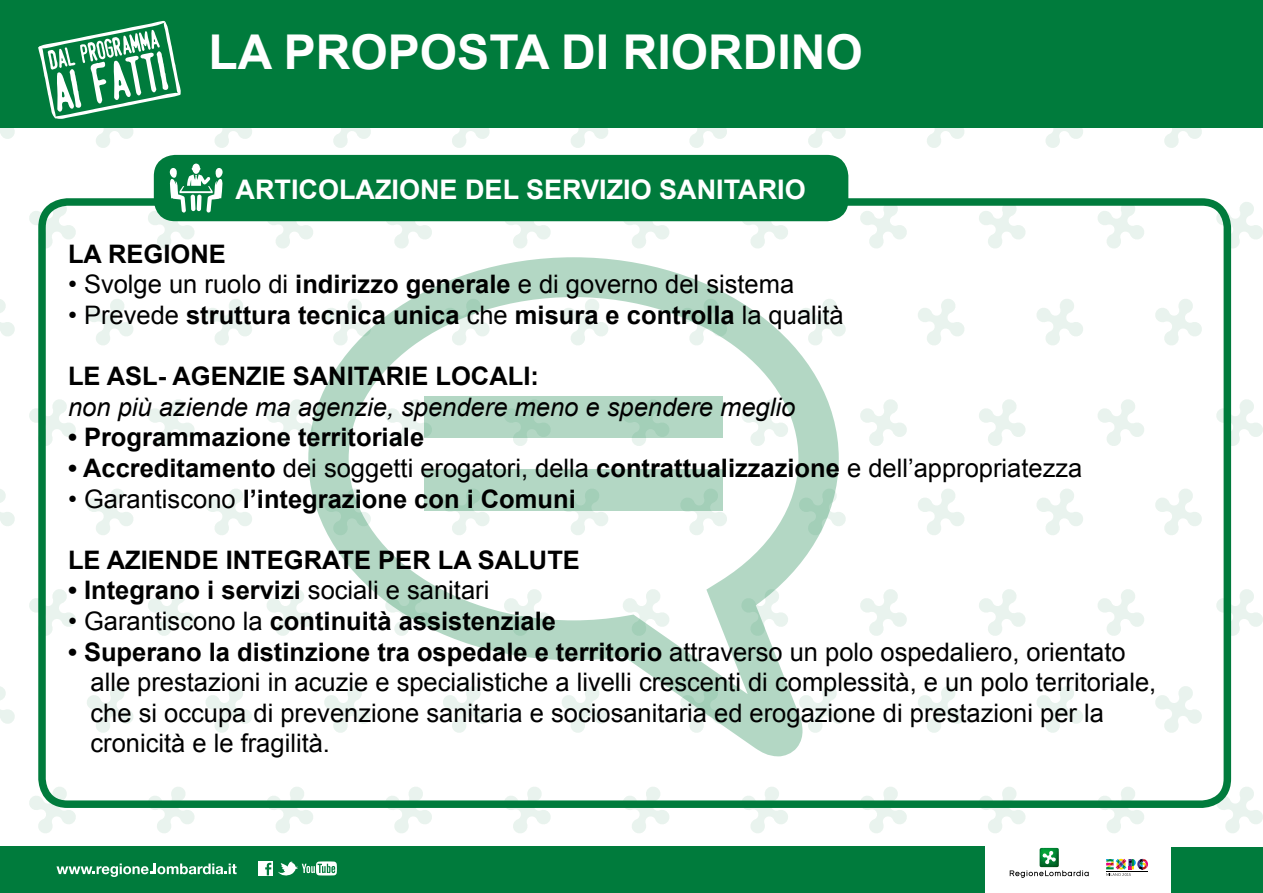
<style>
.page{position:relative;width:1263px;height:893px;background:#fff}
.page>*{position:absolute;margin:0;border:0;box-sizing:border-box;transform-origin:0 0}
.t1{font:700 48px "Arial";color:#fff}
.t2{font:700 27px "Arial";color:#fff}
.t3{font:25.5px/30.6px "Arial";color:#000}
.t4{font:700 25.5px "Arial";color:#000}
.t5{font:italic 25.5px "Arial";color:#000}
.s1{font-weight:700}
.s2{font-weight:400}
</style>
<div class="page">
<svg style="left:29px;top:786px;width:47px;height:47px"></svg>
<svg style="left:149px;top:787px;width:46px;height:46px"></svg>
<svg style="left:268px;top:787px;width:45px;height:46px"></svg>
<svg style="left:387px;top:787px;width:45px;height:46px"></svg>
<svg style="left:505px;top:787px;width:46px;height:46px"></svg>
<svg style="left:624px;top:787px;width:45px;height:46px"></svg>
<svg style="left:743px;top:787px;width:45px;height:46px"></svg>
<svg style="left:862px;top:787px;width:45px;height:46px"></svg>
<svg style="left:980px;top:787px;width:46px;height:46px"></svg>
<svg style="left:1099px;top:787px;width:45px;height:46px"></svg>
<svg style="left:1215px;top:787px;width:48px;height:46px"></svg>
<svg style="left:0;top:686px;width:15px;height:38px"></svg>
<svg style="left:87px;top:686px;width:46px;height:47px"></svg>
<svg style="left:206px;top:686px;width:46px;height:47px"></svg>
<svg style="left:839px;top:709px;width:7px;height:15px"></svg>
<svg style="left:918px;top:686px;width:46px;height:47px"></svg>
<svg style="left:1037px;top:686px;width:46px;height:47px"></svg>
<svg style="left:1155px;top:686px;width:47px;height:47px"></svg>
<svg style="left:29px;top:589px;width:47px;height:47px"></svg>
<svg style="left:148px;top:589px;width:47px;height:47px"></svg>
<svg style="left:267px;top:589px;width:41px;height:47px"></svg>
<svg style="left:860px;top:589px;width:47px;height:47px"></svg>
<svg style="left:979px;top:589px;width:47px;height:47px"></svg>
<svg style="left:1098px;top:589px;width:46px;height:47px"></svg>
<svg style="left:1216px;top:588px;width:47px;height:49px"></svg>
<svg style="left:0;top:489px;width:15px;height:37px"></svg>
<svg style="left:87px;top:489px;width:46px;height:46px"></svg>
<svg style="left:205px;top:489px;width:47px;height:46px"></svg>
<svg style="left:839px;top:512px;width:7px;height:14px"></svg>
<svg style="left:918px;top:489px;width:46px;height:46px"></svg>
<svg style="left:1036px;top:489px;width:47px;height:46px"></svg>
<svg style="left:1155px;top:489px;width:47px;height:46px"></svg>
<svg style="left:29px;top:399px;width:47px;height:47px"></svg>
<svg style="left:148px;top:399px;width:47px;height:47px"></svg>
<svg style="left:267px;top:399px;width:41px;height:47px"></svg>
<svg style="left:860px;top:399px;width:47px;height:47px"></svg>
<svg style="left:979px;top:399px;width:47px;height:47px"></svg>
<svg style="left:1098px;top:399px;width:46px;height:47px"></svg>
<svg style="left:1216px;top:398px;width:47px;height:49px"></svg>
<svg style="left:0;top:299px;width:15px;height:37px"></svg>
<svg style="left:87px;top:299px;width:46px;height:46px"></svg>
<svg style="left:206px;top:299px;width:46px;height:46px"></svg>
<svg style="left:839px;top:322px;width:7px;height:14px"></svg>
<svg style="left:918px;top:299px;width:46px;height:46px"></svg>
<svg style="left:1037px;top:299px;width:46px;height:46px"></svg>
<svg style="left:1155px;top:299px;width:47px;height:46px"></svg>
<svg style="left:29px;top:207px;width:47px;height:41px"></svg>
<svg style="left:266px;top:221px;width:48px;height:28px"></svg>
<svg style="left:384px;top:221px;width:49px;height:28px"></svg>
<svg style="left:503px;top:221px;width:49px;height:27px"></svg>
<svg style="left:622px;top:221px;width:48px;height:27px"></svg>
<svg style="left:740px;top:221px;width:49px;height:28px"></svg>
<svg style="left:860px;top:207px;width:47px;height:41px"></svg>
<svg style="left:979px;top:207px;width:47px;height:41px"></svg>
<svg style="left:1098px;top:207px;width:46px;height:42px"></svg>
<svg style="left:1215px;top:202px;width:48px;height:48px"></svg>
<svg style="left:0;top:128px;width:15px;height:11px"></svg>
<svg style="left:215px;top:128px;width:37px;height:20px"></svg>
<svg style="left:333px;top:128px;width:38px;height:20px"></svg>
<svg style="left:452px;top:128px;width:38px;height:20px"></svg>
<svg style="left:571px;top:128px;width:37px;height:20px"></svg>
<svg style="left:689px;top:128px;width:38px;height:20px"></svg>
<svg style="left:808px;top:128px;width:38px;height:20px"></svg>
<svg style="left:927px;top:128px;width:37px;height:20px"></svg>
<svg style="left:1046px;top:128px;width:37px;height:20px"></svg>
<svg style="left:1164px;top:128px;width:38px;height:20px"></svg>
<div style="left:0;top:847px;width:984px;height:46px;background:#007b3c"></div>
<svg style="left:56px;top:863px;width:181px;height:14px"></svg>
<div style="left:259px;top:861px;width:14px;height:14px;background:#fff"></div>
<svg style="left:265px;top:863px;width:6px;height:12px"></svg>
<svg style="left:278px;top:861px;width:59px;height:15px"></svg>
<div style="left:1171px;top:848px;width:91px;height:45px;background:#007b3c"></div>
<svg style="left:1010px;top:848px;width:79px;height:30px"></svg>
<svg style="left:1106px;top:859px;width:42px;height:17px"></svg>
<hr style="left:1106px;top:872px;width:42px;height:1px;background:#000">
<div style="left:0;top:0;width:1263px;height:128px;background:#007b3c"></div>
<svg style="left:38px;top:20px;width:143px;height:128px"></svg>
<svg style="left:308px;top:257px;width:531px;height:499px"></svg>
<div style="left:424px;top:396px;width:299px;height:42px;background:linear-gradient(to right,#b1d6c2,#b0d6c2)"></div>
<div style="left:424px;top:469px;width:299px;height:42px;background:linear-gradient(to bottom,#b4d8c5,#aed5c1)"></div>
<div style="left:38px;top:198px;width:1193px;height:610px;border:8px solid #007b3c;border-radius:26px"></div>
<div style="left:154px;top:155px;width:694px;height:66px;background:#007b3c;border-radius:21px"></div>
<svg style="left:147px;top:164px;width:77px;height:84px"></svg>
<h1 class="t1" style="left:208px;top:20px;width:656px">LA PROPOSTA DI RIORDINO</h1>
<p class="t2" style="left:236px;top:171px;width:572px">ARTICOLAZIONE DEL SERVIZIO SANITARIO</p>
<p class="t4" style="left:68px;top:237px;width:159px">LA REGIONE</p>
<p class="t3" style="left:68px;top:269px;width:728px">• Svolge un ruolo di <span class="s1">indirizzo generale</span> e di governo del sistema</p>
<p class="t4" style="left:68px;top:298px;width:777px"><span class="s2">• Prevede</span> struttura tecnica unica <span class="s2">che</span> misura e controlla <span class="s2">la qualità</span></p>
<p class="t4" style="left:68px;top:359px;width:472px">LE ASL- AGENZIE SANITARIE LOCALI:</p>
<p class="t5" style="left:68px;top:390px;width:729px">non più aziende ma agenzie, spendere meno e spendere meglio</p>
<p class="t4" style="left:68px;top:420px;width:358px">• Programmazione territoriale</p>
<p class="t3" style="left:68px;top:453px;width:1016px"><span class="s1">• Accreditamento</span> dei soggetti erogatori, della <span class="s1">contrattualizzazione</span> e dell’appropriatezza</p>
<p class="t4" style="left:68px;top:482px;width:509px"><span class="s2">• Garantiscono</span> l’integrazione con i Comuni</p>
<p class="t4" style="left:68px;top:543px;width:513px">LE AZIENDE INTEGRATE PER LA SALUTE</p>
<p class="t4" style="left:68px;top:573px;width:423px">• Integrano i servizi <span class="s2">sociali e sanitari</span></p>
<p class="t4" style="left:68px;top:604px;width:489px"><span class="s2">• Garantiscono la</span> continuità assistenziale</p>
<p class="t3" style="left:90px;top:637px;width:1067px;text-indent:-22px"><span class="s1">• Superano la distinzione tra ospedale e territorio</span> attraverso un polo ospedaliero, orientato alle prestazioni in acuzie e specialistiche a livelli crescenti di complessità, e un polo territoriale, che si occupa di prevenzione sanitaria e sociosanitaria ed erogazione di prestazioni per la cronicità e le fragilità.</p>
</div>
